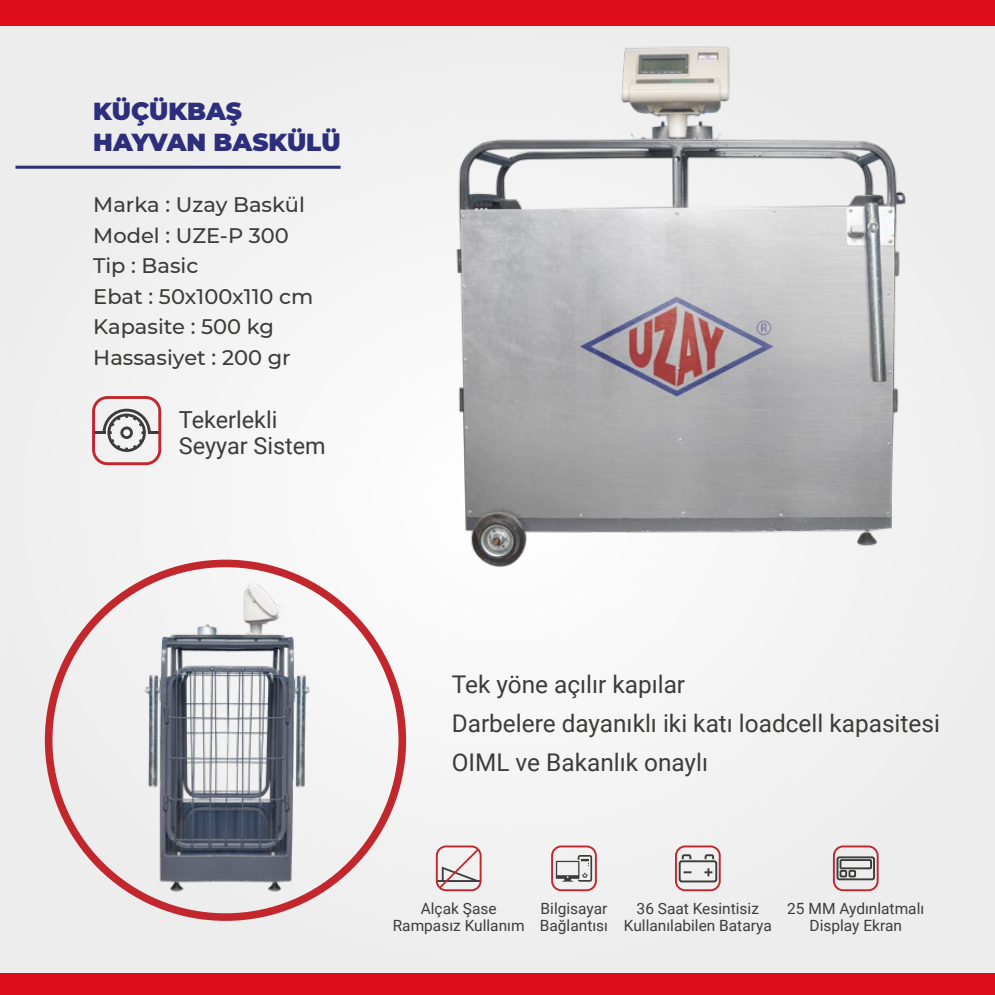
<style>
.page{position:relative;width:995px;height:995px;background:#fff}
.page>*{position:absolute;margin:0;border:0;box-sizing:border-box;transform-origin:0 0}
.t1{font:900 24.6px/30.6px "Montserrat";color:#2d2f7d}
.t2{font:24.45px/39px "Roboto";color:#3c3c3b}
.t3{font:23.4px/26px "Roboto";color:#3c3c3b}
.t4{font:500 21px/30.5px "Montserrat";color:#3c3c3b}
.t5{font:15.45px/17.1px "Roboto";color:#3c3c3b;text-align:center}
</style>
<div class="page">
<div style="left:13px;top:0;width:982px;height:995px;background:#f0f0f0"></div>
<div style="left:13px;top:973px;width:982px;height:22px;background:#df0c1a"></div>
<div style="left:13px;top:0;width:982px;height:26px;background:#df0c1a"></div>
<hr style="left:15px;top:166px;width:326px;height:3px;background:#2d2f7d">
<div style="left:0;top:0;width:13px;height:995px;background:#ededed"></div>
<div style="left:0;top:973px;width:13px;height:22px;background:#df0c1a"></div>
<div style="left:0;top:0;width:13px;height:26px;background:#df0c1a"></div>
<img style="left:402px;top:46px;width:504px;height:522px">
<div style="left:551px;top:845px;width:46px;height:46px;border:2px solid #c1272d;border-radius:9px"></div>
<div style="left:675px;top:845px;width:46px;height:46px;border:2px solid #c1272d;border-radius:9px"></div>
<div style="left:833px;top:845px;width:46px;height:46px;border:2px solid #c1272d;border-radius:9px"></div>
<svg style="left:439px;top:848px;width:40px;height:40px"></svg>
<svg style="left:556px;top:855px;width:36px;height:27px"></svg>
<div style="left:679px;top:860px;width:38px;height:22px;border:2px solid #3c3c3b;border-radius:2px"></div>
<svg style="left:681px;top:854px;width:11px;height:7px"></svg>
<svg style="left:704px;top:854px;width:11px;height:7px"></svg>
<svg style="left:683px;top:871px;width:9px;height:2px"></svg>
<svg style="left:704px;top:868px;width:8px;height:8px"></svg>
<div style="left:837px;top:856px;width:38px;height:24px;border:2px solid #3c3c3b;border-radius:2px"></div>
<div style="left:840px;top:859px;width:32px;height:10px;border:2px solid #3c3c3b"></div>
<div style="left:840px;top:870px;width:7px;height:7px;border:2px solid #3c3c3b"></div>
<div style="left:848px;top:870px;width:8px;height:7px;border:2px solid #3c3c3b"></div>
<div style="left:436px;top:845px;width:46px;height:46px;border:2px solid #c1272d;border-radius:9px"></div>
<img style="left:55px;top:559px;width:318px;height:362px">
<svg style="left:157px;top:409px;width:3px;height:43px"></svg>
<img style="left:15px;top:165px;width:142px;height:435px">
<h1 class="t1" style="left:93px;top:94px;width:249px">KÜÇÜKBAŞ<br>HAYVAN BASKÜLÜ</h1>
<h3 class="t4" style="left:93px;top:189px;width:222px">Marka : Uzay Baskül<br>Model : UZE-P 300<br>Tip : Basic<br>Ebat : 50x100x110 cm<br>Kapasite : 500 kg<br>Hassasiyet : 200 gr</h3>
<h3 class="t3" style="left:179px;top:406px;width:148px">Tekerlekli<br>Seyyar Sistem</h3>
<h2 class="t2" style="left:452px;top:663px;width:490px">Tek yöne açılır kapılar<br>Darbelere dayanıklı iki katı loadcell kapasitesi<br>OIML ve Bakanlık onaylı</h2>
<p class="t5" style="left:393px;top:899px;width:133px">Alçak Şase<br>Rampasız Kullanım</p>
<p class="t5" style="left:540px;top:899px;width:70px;text-align:left">Bilgisayar<br>Bağlantısı</p>
<p class="t5" style="left:624px;top:899px;width:149px">36 Saat Kesintisiz<br>Kullanılabilen Batarya</p>
<p class="t5" style="left:787px;top:899px;width:138px">25 MM Aydınlatmalı<br>Display Ekran</p>
</div>
